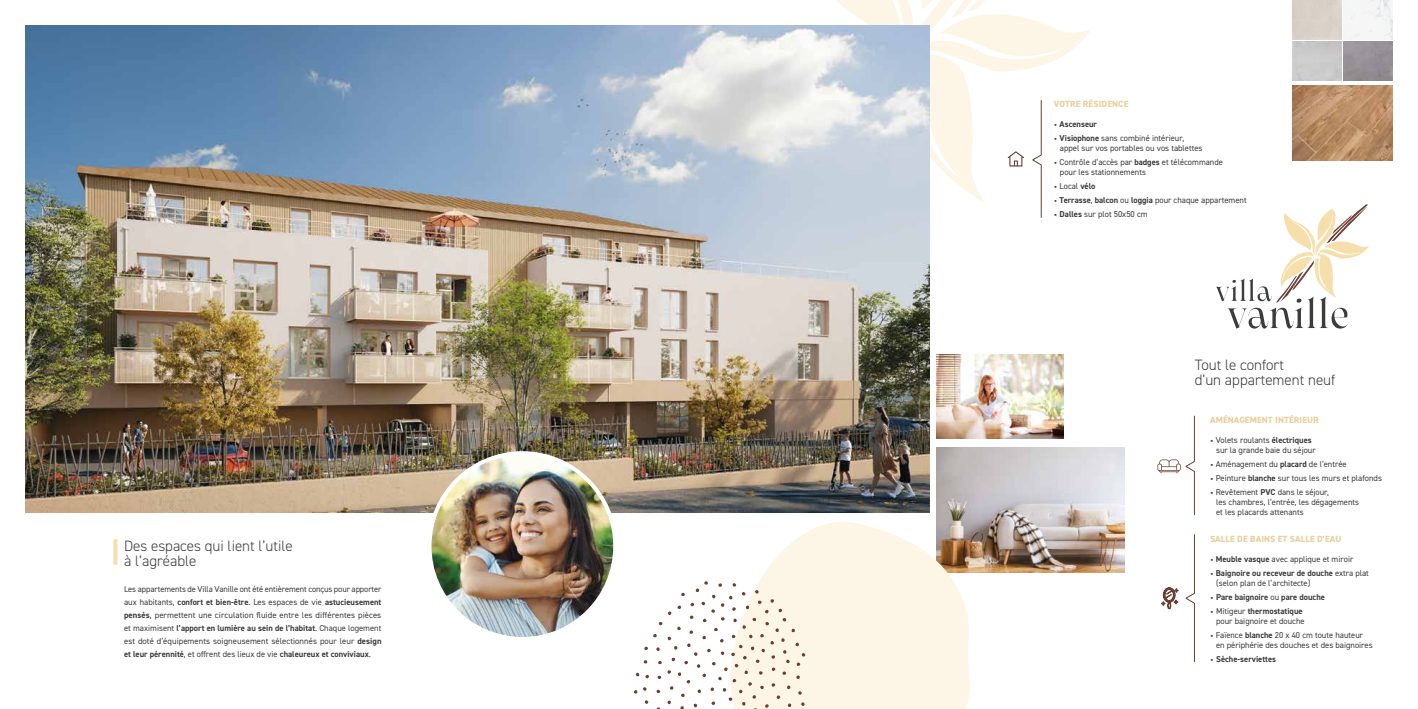
<style>
.page{position:relative;width:1418px;height:709px;background:#fff}
.page>*{position:absolute;margin:0;border:0;box-sizing:border-box;transform-origin:0 0}
.t1{font:300 15px/15px "DIN2014";color:#3c3c3b}
.t2{font:800 9px "DIN2014";letter-spacing:.01em;color:#e7d1a1}
.t3{font:8.5px/10px "DIN2014";color:#3c3c3b}
.t4{font:700 8.5px "DIN2014";color:#3c3c3b}
.s1{font-weight:700}
.s2{font-weight:400;font-size:12px}
.s3{font-size:12px}
.s4{font-weight:400}
</style>
<div class="page">
<img style="left:26px;top:26px;width:903px;height:486px">
<img style="left:936px;top:447px;width:188px;height:125px">
<img style="left:936px;top:354px;width:127px;height:84px">
<svg style="left:760px;top:520px;width:212px;height:189px;background:#f8f1e3"></svg>
<svg style="left:633px;top:581px;width:172px;height:128px"></svg>
<svg style="left:113px;top:539px;width:4px;height:25px"></svg>
<img style="left:1292px;top:86px;width:100px;height:74px">
<svg style="left:1185px;top:593px;width:9px;height:11px"></svg>
<svg style="left:1161px;top:587px;width:17px;height:22px"></svg>
<svg style="left:1157px;top:416px;width:37px;height:99px"></svg>
<img style="left:429px;top:453px;width:186px;height:186px;border-radius:93px">
<div style="left:427px;top:451px;width:190px;height:190px;border:4px solid #fff;border-radius:50%"></div>
<svg style="left:1216px;top:204px;width:153px;height:124px"></svg>
<svg style="left:779px;top:0;width:312px;height:221px"></svg>
<img style="left:1343px;top:0;width:49px;height:39px">
<h1 class="t1" style="left:124px;top:538px;width:170px">Des espaces qui lient l’utile à l’agréable</h1>
<p class="t3" style="left:124px;top:582px;width:259px;line-height:13px;text-align:justify">Les appartements de Villa Vanille ont été entièrement conçus pour apporter aux habitants, <span class="s1">confort et bien-être</span>. Les espaces de vie <span class="s1">astucieusement pensés</span>, permettent une circulation fluide entre les différentes pièces et maximisent <span class="s1">l’apport en lumière au sein de l’habitat</span>. Chaque logement est doté d’équipements soigneusement sélectionnés pour leur <span class="s1">design et leur pérennité</span>, et offrent des lieux de vie <span class="s1">chaleureux et conviviaux</span>.</p>
<p class="t2" style="left:1053px;top:98px;width:76px">VOTRE RÉSIDENCE</p>
<p class="t4" style="left:1053px;top:119px;width:45px"><span class="s2">•</span> Ascenseur</p>
<p class="t3" style="left:1059px;top:133px;width:144px;text-indent:-6px"><span class="s3">•</span> <span class="s1">Visiophone</span> sans combiné intérieur, appel sur vos portables ou vos tablettes</p>
<p class="t3" style="left:1059px;top:157px;width:165px;text-indent:-6px"><span class="s3">•</span> Contrôle d’accès par <span class="s1">badges</span> et télécommande pour les stationnements</p>
<p class="t3" style="left:1053px;top:181px;width:43px"><span class="s3">•</span> Local <span class="s1">vélo</span></p>
<p class="t3" style="left:1053px;top:195px;width:194px"><span class="s3">•</span> <span class="s1">Terrasse</span>, <span class="s1">balcon</span> ou <span class="s1">loggia</span> pour chaque appartement</p>
<p class="t3" style="left:1053px;top:209px;width:95px"><span class="s3">•</span> <span class="s1">Dalles</span> sur plot 50x50 cm</p>
<h1 class="t1" style="left:1194px;top:358px;width:142px">Tout le confort<br>d’un appartement neuf</h1>
<p class="t2" style="left:1210px;top:413px;width:110px">AMÉNAGEMENT INTÉRIEUR</p>
<p class="t3" style="left:1215px;top:434px;width:101px;text-indent:-6px"><span class="s3">•</span> Volets roulants <span class="s1">électriques </span>sur la grande baie du séjour</p>
<p class="t3" style="left:1209px;top:458px;width:138px"><span class="s3">•</span> Aménagement du <span class="s1">placard</span> de l’entrée</p>
<p class="t3" style="left:1209px;top:472px;width:173px"><span class="s3">•</span> Peinture <span class="s1">blanche</span> sur tous les murs et plafonds</p>
<p class="t3" style="left:1215px;top:486px;width:145px;text-indent:-6px"><span class="s3">•</span> Revêtement <span class="s1">PVC</span> dans le séjour,<br>les chambres, l’entrée, les dégagements et les placards attenants</p>
<p class="t2" style="left:1210px;top:532px;width:133px">SALLE DE BAINS ET SALLE D’EAU</p>
<p class="t3" style="left:1210px;top:553px;width:145px"><span class="s3">•</span> <span class="s1">Meuble vasque</span> avec applique et miroir</p>
<p class="t3" style="left:1216px;top:567px;width:154px;text-indent:-6px"><span class="s3">•</span> <span class="s1">Baignoire ou receveur de douche</span> extra plat (selon plan de l’architecte)</p>
<p class="t4" style="left:1210px;top:591px;width:116px"><span class="s2">•</span> Pare baignoire <span class="s4">ou</span> pare douche</p>
<p class="t3" style="left:1210px;top:605px;width:96px;text-align:right"><span class="s3">•</span> Mitigeur <span class="s1">thermostatique </span>pour baignoire et douche</p>
<p class="t3" style="left:1216px;top:629px;width:158px;text-indent:-6px"><span class="s3">•</span> Faïence <span class="s1">blanche</span> 20 x 40 cm toute hauteur en périphérie des douches et des baignoires</p>
<p class="t4" style="left:1210px;top:653px;width:68px"><span class="s2">•</span> Sèche-serviettes</p>
</div>
